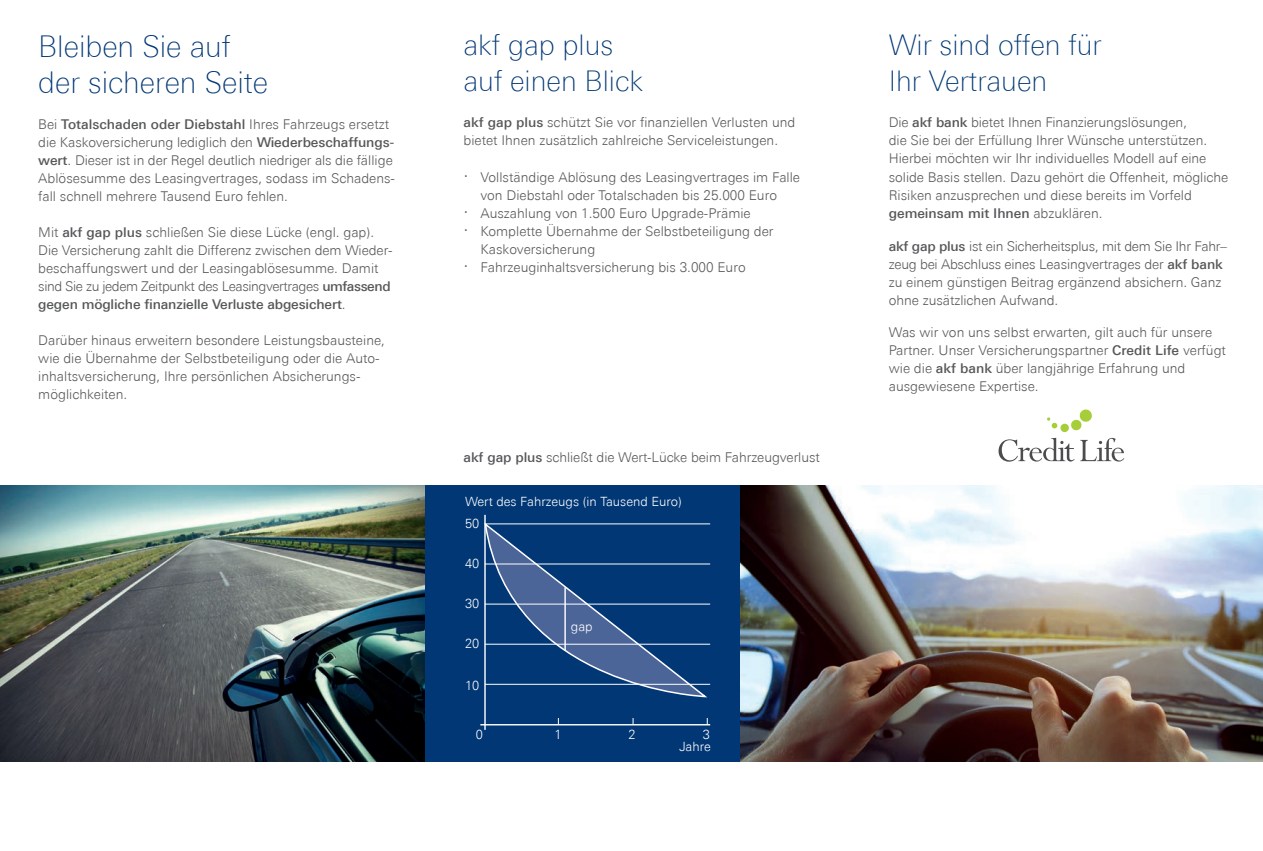
<style>
.page{position:relative;width:1263px;height:851px;background:#fff}
.page>*{position:absolute;margin:0;border:0;box-sizing:border-box;transform-origin:0 0}
.t1{font:100 30px/36px "Univers Next Pro";color:#013775}
.t2{font:100 28.5px/36px "Univers Next Pro";color:#013775}
.Absatzformat_1{font:300 13.5px/18px "Univers Next Pro";color:#57585a}
.t3{font:300 12.75px "Univers Next Pro";color:#fff}
.s1{font-weight:500}
.s2{font-size:18px}
</style>
<div class="page">
<img style="left:740px;top:485px;width:523px;height:276px">
<img style="left:0;top:485px;width:425px;height:276px">
<div style="left:425px;top:485px;width:315px;height:276px;background:#013775"></div>
<svg style="left:486px;top:524px;width:220px;height:174px"></svg>
<hr style="left:564px;top:587px;width:2px;height:63px;background:#fff">
<hr style="left:480px;top:724px;width:230px;height:1px;background:#fff">
<hr style="left:485px;top:683px;width:225px;height:1px;background:#fff">
<hr style="left:485px;top:643px;width:225px;height:1px;background:#fff">
<hr style="left:485px;top:603px;width:225px;height:1px;background:#fff">
<hr style="left:485px;top:563px;width:225px;height:1px;background:#fff">
<hr style="left:485px;top:523px;width:225px;height:1px;background:#fff">
<hr style="left:484px;top:514px;width:2px;height:215px;background:#fff">
<svg style="left:998px;top:438px;width:76px;height:23px"></svg>
<svg style="left:1080px;top:438px;width:44px;height:23px"></svg>
<svg style="left:1047px;top:409px;width:45px;height:23px"></svg>
<p class="t1" style="left:38px;top:28px;width:231px">Bleiben Sie auf der sicheren Seite</p>
<p class="Absatzformat_1" style="left:38px;top:115px;width:358px">Bei <span class="s1">Totalschaden oder Diebstahl</span> Ihres Fahrzeugs ersetzt die Kaskoversicherung lediglich den <span class="s1">Wiederbeschaffungs&shy;wert</span>. Dieser ist in der Regel deutlich niedriger als die fällige Ablösesumme des Leasingvertrages, sodass im Schadens&shy;fall schnell mehrere Tausend Euro fehlen.</p>
<p class="Absatzformat_1" style="left:38px;top:223px;width:356px">Mit <span class="s1">akf gap plus</span> schließen Sie diese Lücke (engl. gap).<br>Die Versicherung zahlt die Differenz zwischen dem Wieder&shy;beschaffungswert und der Leasingablösesumme. Damit sind Sie zu jedem Zeitpunkt des Leasingvertrages <span class="s1">umfassend gegen mögliche finanzielle Verluste abgesichert</span>.</p>
<p class="Absatzformat_1" style="left:38px;top:331px;width:348px">Darüber hinaus erweitern besondere Leistungsbausteine, wie die Übernahme der Selbstbeteiligung oder die Auto&shy;inhaltsversicherung, Ihre persönlichen Absicherungs&shy;möglichkeiten.</p>
<p class="t2" style="left:463px;top:27px;width:181px">akf gap plus auf einen Blick</p>
<p class="Absatzformat_1" style="left:463px;top:114px;width:333px"><span class="s1">akf gap plus</span> schützt Sie vor finanziellen Verlusten und bietet Ihnen zusätzlich zahlreiche Serviceleistungen.</p>
<p class="Absatzformat_1" style="left:463px;top:168px;width:338px;text-align:center"><span class="s2">·</span> Vollständige Ablösung des Leasingvertrages im Falle von Diebstahl oder Totalschaden bis 25.000 Euro</p>
<p class="Absatzformat_1" style="left:463px;top:204px;width:289px"><span class="s2">·</span> Auszahlung von 1.500 Euro Upgrade-Prämie</p>
<p class="Absatzformat_1" style="left:480px;top:222px;width:295px;text-indent:-17px"><span class="s2">·</span> Komplette Übernahme der Selbstbeteiligung der<br>Kaskoversicherung</p>
<p class="Absatzformat_1" style="left:463px;top:258px;width:284px"><span class="s2">·</span> Fahrzeuginhaltsversicherung bis 3.000 Euro</p>
<p class="Absatzformat_1" style="left:463px;top:448px;width:358px"><span class="s1">akf gap plus</span> schließt die Wert-Lücke beim Fahrzeugverlust</p>
<p class="t3" style="left:465px;top:494px;width:218px">Wert des Fahrzeugs (in Tausend Euro)</p>
<p class="t3" style="left:465px;top:516px;width:16px">50</p>
<p class="t3" style="left:465px;top:555px;width:16px">40</p>
<p class="t3" style="left:465px;top:596px;width:16px">30</p>
<p class="t3" style="left:465px;top:635px;width:16px">20</p>
<p class="t3" style="left:465px;top:678px;width:16px">10</p>
<p class="t3" style="left:571px;top:619px;width:23px">gap</p>
<p class="t3" style="left:476px;top:726px;width:9px">0</p>
<p class="t3" style="left:554px;top:726px;width:9px">1</p>
<p class="t3" style="left:628px;top:726px;width:9px">2</p>
<p class="t3" style="left:703px;top:726px;width:9px">3</p>
<p class="t3" style="left:679px;top:739px;width:33px">Jahre</p>
<p class="t2" style="left:889px;top:27px;width:214px">Wir sind offen für</p>
<p class="t2" style="left:889px;top:63px;width:160px">Ihr Vertrauen</p>
<p class="Absatzformat_1" style="left:889px;top:114px;width:341px">Die <span class="s1">akf bank</span> bietet Ihnen Finanzierungslösungen,<br>die Sie bei der Erfüllung Ihrer Wünsche unterstützen.<br>Hierbei möchten wir Ihr individuelles Modell auf eine solide Basis stellen. Dazu gehört die Offenheit, mögliche Risiken anzusprechen und diese bereits im Vorfeld <span class="s1">gemeinsam mit Ihnen</span> abzuklären.</p>
<p class="Absatzformat_1" style="left:889px;top:237px;width:340px"><span class="s1">akf gap plus</span> ist ein Sicherheitsplus, mit dem Sie Ihr Fahr– zeug bei Abschluss eines Leasingvertrages der <span class="s1">akf bank </span>zu einem günstigen Beitrag ergänzend absichern. Ganz ohne zusätzlichen Aufwand.</p>
<p class="Absatzformat_1" style="left:889px;top:323px;width:339px">Was wir von uns selbst erwarten, gilt auch für unsere Partner. Unser Versicherungspartner <span class="s1">Credit Life</span> verfügt wie die <span class="s1">akf bank</span> über langjährige Erfahrung und ausgewiesene Expertise.</p>
</div>
